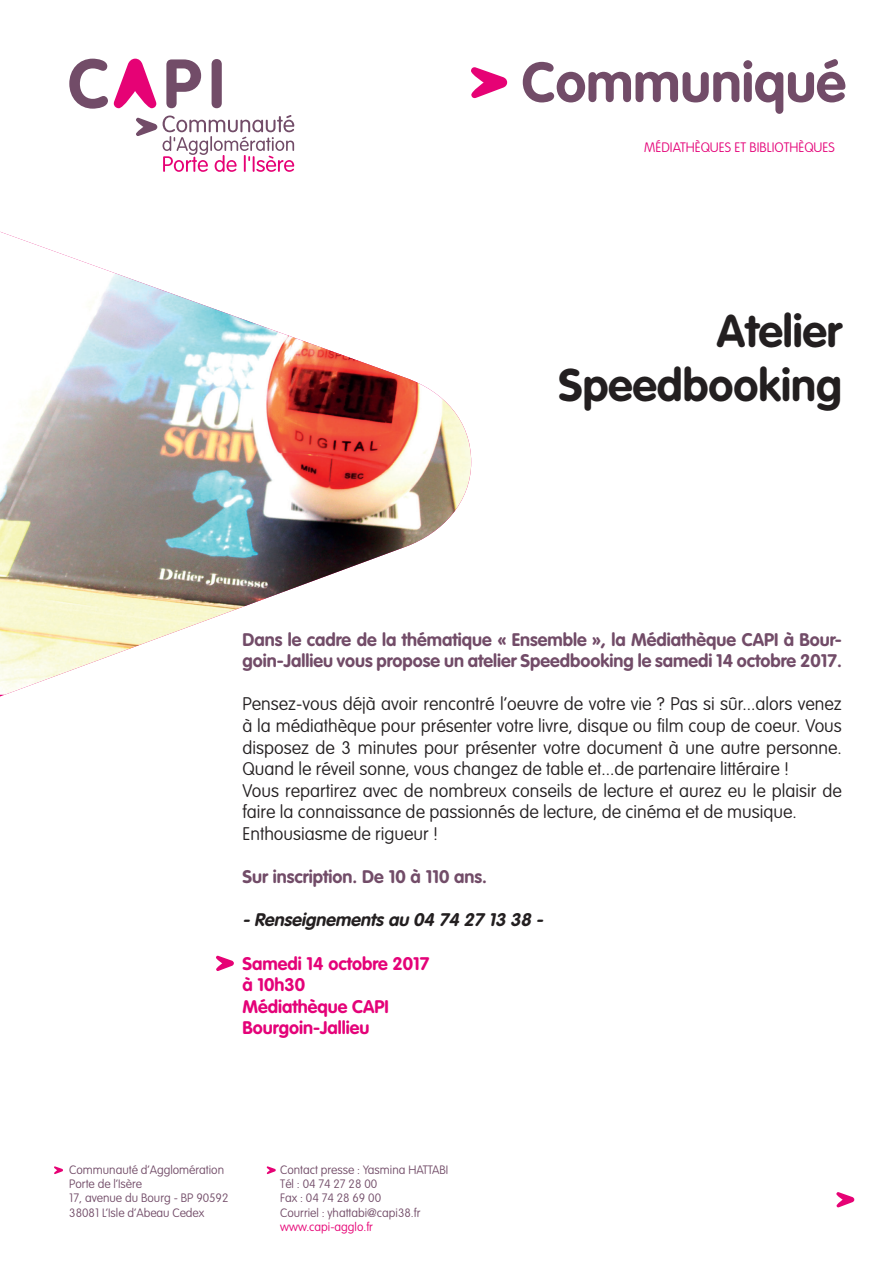
<style>
.page{position:relative;width:893px;height:1263px;background:#fff}
.page>*{position:absolute;margin:0;border:0;box-sizing:border-box;transform-origin:0 0}
.t1{font:700 55.2px "VAG Rounded";color:#724c68}
.t2{font:700 45px/54px "VAG Rounded";color:#231f20;text-align:right}
.t3{font:100 18px/21.6px "VAG Rounded";color:#231f20}
.t4{font:700 18px/21.6px "VAG Rounded";color:#724c68}
.t5{font:700 18px/21.6px "VAG Rounded";color:#e40278}
.t6{font:italic 700 18px "VAG Rounded";color:#231f20}
.t7{font:100 13.5px "VAG Rounded";color:#e40278}
.t8{font:100 12px/14.4px "VAG Rounded";color:#724c68}
.t9{font:100 12px "VAG Rounded";color:#e60275}
</style>
<div class="page">
<svg style="left:471px;top:67px;width:36px;height:31px"></svg>
<svg style="left:54px;top:1166px;width:9px;height:8px"></svg>
<svg style="left:267px;top:1166px;width:9px;height:8px"></svg>
<svg style="left:836px;top:1192px;width:18px;height:15px"></svg>
<svg style="left:69px;top:59px;width:39px;height:50px"></svg>
<svg style="left:114px;top:59px;width:42px;height:49px"></svg>
<svg style="left:166px;top:59px;width:35px;height:49px"></svg>
<div style="left:212px;top:59px;width:10px;height:49px;background:#724c68;border-radius:5px"></div>
<svg style="left:136px;top:118px;width:21px;height:18px"></svg>
<svg style="left:163px;top:115px;width:131px;height:57px"></svg>
<img style="left:0;top:232px;width:471px;height:463px">
<svg style="left:216px;top:956px;width:18px;height:15px"></svg>
<h1 class="t1" style="left:522px;top:50px;width:326px">Communiqué</h1>
<p class="t7" style="left:644px;top:139px;width:192px">MÉDIATHÈQUES ET BIBLIOTHÈQUES</p>
<h2 class="t2" style="left:559px;top:304px;width:285px">Atelier<br>Speedbooking</h2>
<p class="t4" style="left:242px;top:628px;width:601px">Dans le cadre de la thématique « Ensemble », la Médiathèque CAPI à Bour&shy;goin-Jallieu vous propose un atelier Speedbooking le samedi 14 octobre 2017.</p>
<p class="t3" style="left:242px;top:693px;width:601px">Pensez-vous déjà avoir rencontré l’oeuvre de votre vie ? Pas si sûr...alors venez à la médiathèque pour présenter votre livre, disque ou film coup de coeur. Vous disposez de 3 minutes pour présenter votre document à une autre personne.<br>Quand le réveil sonne, vous changez de table et...de partenaire littéraire !<br>Vous repartirez avec de nombreux conseils de lecture et aurez eu le plaisir de faire la connaissance de passionnés de lecture, de cinéma et de musique.<br>Enthousiasme de rigueur !</p>
<p class="t4" style="left:242px;top:866px;width:246px">Sur inscription. De 10 à 110 ans.</p>
<p class="t6" style="left:242px;top:909px;width:306px">-Renseignements au 04 74 27 13 38 -</p>
<p class="t5" style="left:242px;top:952px;width:189px">Samedi 14 octobre 2017 à 10h30<br>Médiathèque CAPI<br>Bourgoin-Jallieu</p>
<p class="t8" style="left:69px;top:1162px;width:161px">Communauté d’Agglomération<br>Porte de l’Isère<br>17, avenue du Bourg - BP 90592<br>38081 L’Isle d’Abeau Cedex</p>
<p class="t8" style="left:280px;top:1162px;width:170px">Contact presse : Yasmina HATTABI<br>Tél : 04 74 27 28 00<br>Fax : 04 74 28 69 00<br>Courriel : yhattabi@capi38.fr</p>
<p class="t9" style="left:280px;top:1220px;width:94px">www.capi-agglo.fr</p>
</div>
